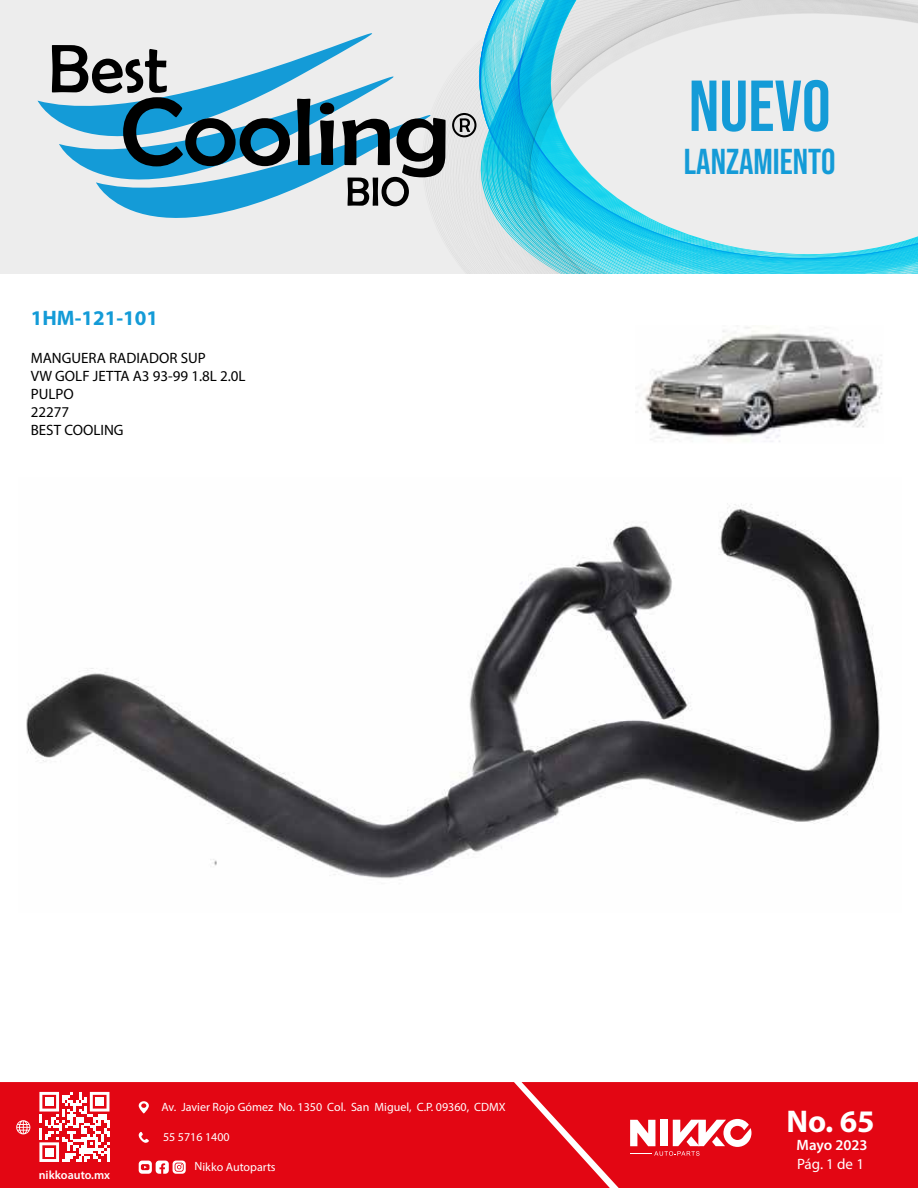
<style>
.page{position:relative;width:918px;height:1188px;background:#fff}
.page>*{position:absolute;margin:0;border:0;box-sizing:border-box;transform-origin:0 0}
.t1{font:72px "Bebas Neue";color:#149bd7}
.t2{font:36px "Bebas Neue";color:#149bd7}
.t3{font:700 31.5px "Myriad Pro";color:#fff}
.t4{font:700 21px "Myriad Pro";color:#149bd7}
.t5{font:15px/18px "Myriad Pro";color:#000}
.t6{font:600 15px "Myriad Pro";color:#fff}
.t7{font:15px "Myriad Pro";color:#fff}
.t8{font:12px "Myriad Pro";color:#fff}
.t9{font:600 12px "Myriad Pro";color:#fff}
</style>
<div class="page">
<div style="left:0;top:0;width:918px;height:274px;background:#ededed"></div>
<div style="left:0;top:1082px;width:522px;height:106px;background:#e30613"></div>
<svg style="left:39px;top:1092px;width:70px;height:70px"></svg>
<div style="left:45px;top:1098px;width:8px;height:8px;background:#fff"></div>
<div style="left:95px;top:1098px;width:9px;height:8px;background:#fff"></div>
<div style="left:45px;top:1148px;width:8px;height:8px;background:#fff"></div>
<svg style="left:16px;top:1120px;width:14px;height:14px"></svg>
<svg style="left:139px;top:1101px;width:10px;height:12px"></svg>
<svg style="left:139px;top:1132px;width:10px;height:11px"></svg>
<svg style="left:139px;top:1161px;width:47px;height:13px"></svg>
<svg style="left:522px;top:1082px;width:396px;height:106px;background:#e41723"></svg>
<img style="left:26px;top:503px;width:855px;height:376px">
<svg style="left:82px;top:0;width:458px;height:239px"></svg>
<svg style="left:52px;top:45px;width:238px;height:121px"></svg>
<svg style="left:297px;top:99px;width:13px;height:66px"></svg>
<svg style="left:320px;top:103px;width:14px;height:62px"></svg>
<svg style="left:342px;top:118px;width:104px;height:88px"></svg>
<svg style="left:452px;top:1px;width:466px;height:273px"></svg>
<img style="left:639px;top:327px;width:244px;height:115px">
<h3 class="t4" style="left:31px;top:305px;width:129px">1HM-121-101</h3>
<p class="t5" style="left:31px;top:349px;width:216px">MANGUERA RADIADOR SUP<br>VW GOLF JETTA A3 93-99 1.8L 2.0L<br>PULPO<br>22277<br>BEST COOLING</p>
<h1 class="t1" style="left:689px;top:65px;width:144px">NUEVO</h1>
<h2 class="t2" style="left:684px;top:141px;width:153px">LANZAMIENTO</h2>
<p class="t9" style="left:39px;top:1167px;width:73px">nikkoauto.mx</p>
<p class="t8" style="left:161px;top:1099px;width:346px">Av. Javier Rojo Gómez No. 1350 Col. San Miguel, C.P. 09360, CDMX</p>
<p class="t8" style="left:163px;top:1129px;width:68px">55 5716 1400</p>
<p class="t8" style="left:194px;top:1159px;width:83px">Nikko Autoparts</p>
<h3 class="t3" style="left:786px;top:1101px;width:90px">No. 65</h3>
<p class="t6" style="left:797px;top:1136px;width:72px">Mayo 2023</p>
<p class="t7" style="left:797px;top:1155px;width:69px">Pág. 1 de 1</p>
</div>
